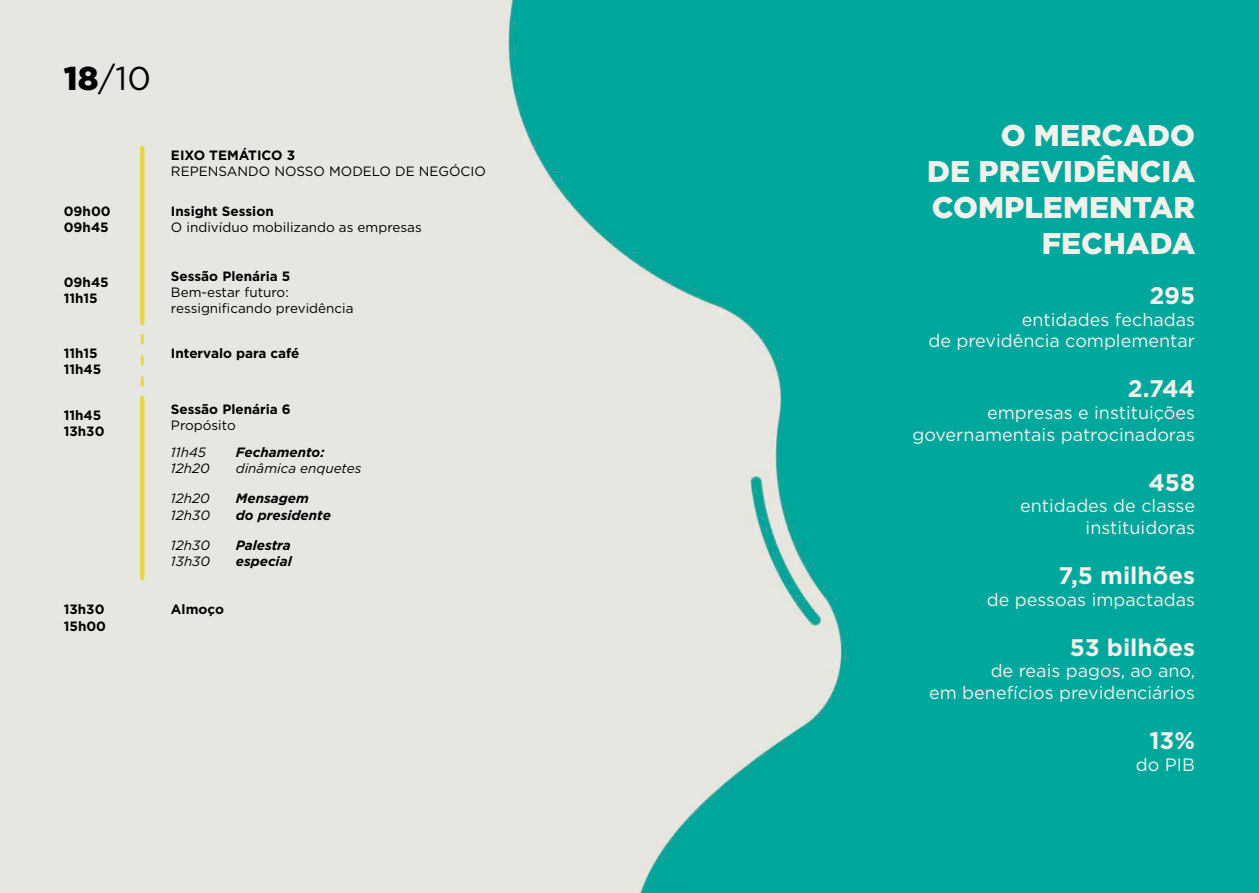
<style>
.page{position:relative;width:1259px;height:893px;background:#fff}
.page>*{position:absolute;margin:0;border:0;box-sizing:border-box;transform-origin:0 0}
.t1{font:33px "Gotham";color:#000}
.t2{font:900 30px/36px "Gotham";color:#f0f1eb;text-align:right}
.t3{font:700 24px "Gotham";color:#f0f1eb}
.t4{font:18px/21.6px "Gotham";color:#f0f1eb;text-align:right}
.t5{font:13.5px/16.2px "Gotham";color:#000}
.t6{font:700 13.5px/16.2px "Gotham";color:#000}
.t7{font:italic 13.5px/16.2px "Gotham";color:#000}
.t8{font:italic 700 13.5px/16.2px "Gotham";color:#000}
.s1{font-weight:900}
.s2{font-weight:700}
</style>
<div class="page">
<img style="left:0;top:0;width:1259px;height:893px">
<hr style="left:140px;top:148px;width:4px;height:175px;background:#e9d547">
<hr style="left:140px;top:398px;width:4px;height:180px;background:#e9d547">
<svg style="left:141px;top:335px;width:3px;height:8px"></svg>
<svg style="left:141px;top:357px;width:3px;height:7px"></svg>
<svg style="left:141px;top:378px;width:3px;height:7px"></svg>
<p class="t1" style="left:64px;top:57px;width:89px"><span class="s1">18</span>/10</p>
<p class="t6" style="left:64px;top:203px;width:48px">09h00<br>09h45</p>
<p class="t6" style="left:64px;top:274px;width:47px">09h45</p>
<p class="t6" style="left:64px;top:290px;width:36px">11h15</p>
<p class="t6" style="left:64px;top:345px;width:36px">11h15</p>
<p class="t6" style="left:64px;top:361px;width:39px">11h45</p>
<p class="t6" style="left:64px;top:407px;width:42px">11h45<br>13h30</p>
<p class="t5" style="left:171px;top:146px;width:316px"><span class="s2">EIXO TEMÁTICO 3<br></span>REPENSANDO NOSSO MODELO DE NEGÓCIO</p>
<p class="t5" style="left:171px;top:203px;width:252px"><span class="s2">Insight Session<br></span>O indivíduo mobilizando as empresas</p>
<p class="t6" style="left:171px;top:268px;width:121px">Sessão Plenária 5</p>
<p class="t5" style="left:171px;top:284px;width:184px">Bem-estar futuro: ressignificando previdência</p>
<p class="t6" style="left:171px;top:345px;width:130px">Intervalo para café</p>
<p class="t6" style="left:171px;top:401px;width:121px">Sessão Plenária 6</p>
<p class="t5" style="left:171px;top:417px;width:66px">Propósito</p>
<p class="t7" style="left:236px;top:444px;width:127px"><span class="s2">Fechamento: </span>dinâmica enquetes</p>
<p class="t8" style="left:236px;top:490px;width:97px">Mensagem<br>do presidente</p>
<p class="t8" style="left:236px;top:537px;width:56px">Palestra</p>
<p class="t8" style="left:236px;top:553px;width:57px">especial</p>
<p class="t7" style="left:171px;top:444px;width:40px">11h45<br>12h20</p>
<p class="t7" style="left:171px;top:490px;width:41px">12h20<br>12h30</p>
<p class="t7" style="left:171px;top:536px;width:41px">12h30<br>13h30</p>
<p class="t6" style="left:64px;top:601px;width:42px">13h30</p>
<p class="t6" style="left:171px;top:601px;width:55px">Almoço</p>
<p class="t6" style="left:64px;top:618px;width:44px">15h00</p>
<p class="t2" style="left:927px;top:117px;width:269px">O MERCADO<br>DE PREVIDÊNCIA</p>
<p class="t2" style="left:932px;top:189px;width:265px">COMPLEMENTAR<br>FECHADA</p>
<p class="t3" style="left:1149px;top:280px;width:47px">295</p>
<p class="t4" style="left:928px;top:308px;width:268px">entidades fechadas<br>de previdência complementar</p>
<p class="t3" style="left:1128px;top:373px;width:69px">2.744</p>
<p class="t4" style="left:912px;top:401px;width:284px">empresas e instituições governamentais patrocinadoras</p>
<p class="t3" style="left:1148px;top:466px;width:48px">458</p>
<p class="t4" style="left:1020px;top:495px;width:176px">entidades de classe instituidoras</p>
<p class="t3" style="left:1058px;top:560px;width:138px">7,5 milhões</p>
<p class="t4" style="left:987px;top:588px;width:210px">de pessoas impactadas</p>
<p class="t3" style="left:1069px;top:631px;width:127px">53 bilhões</p>
<p class="t4" style="left:929px;top:660px;width:267px">de reais pagos, ao ano,<br>em benefícios previdenciários</p>
<p class="t3" style="left:1149px;top:724px;width:47px">13%</p>
<p class="t4" style="left:1136px;top:753px;width:61px">do PIB</p>
</div>
